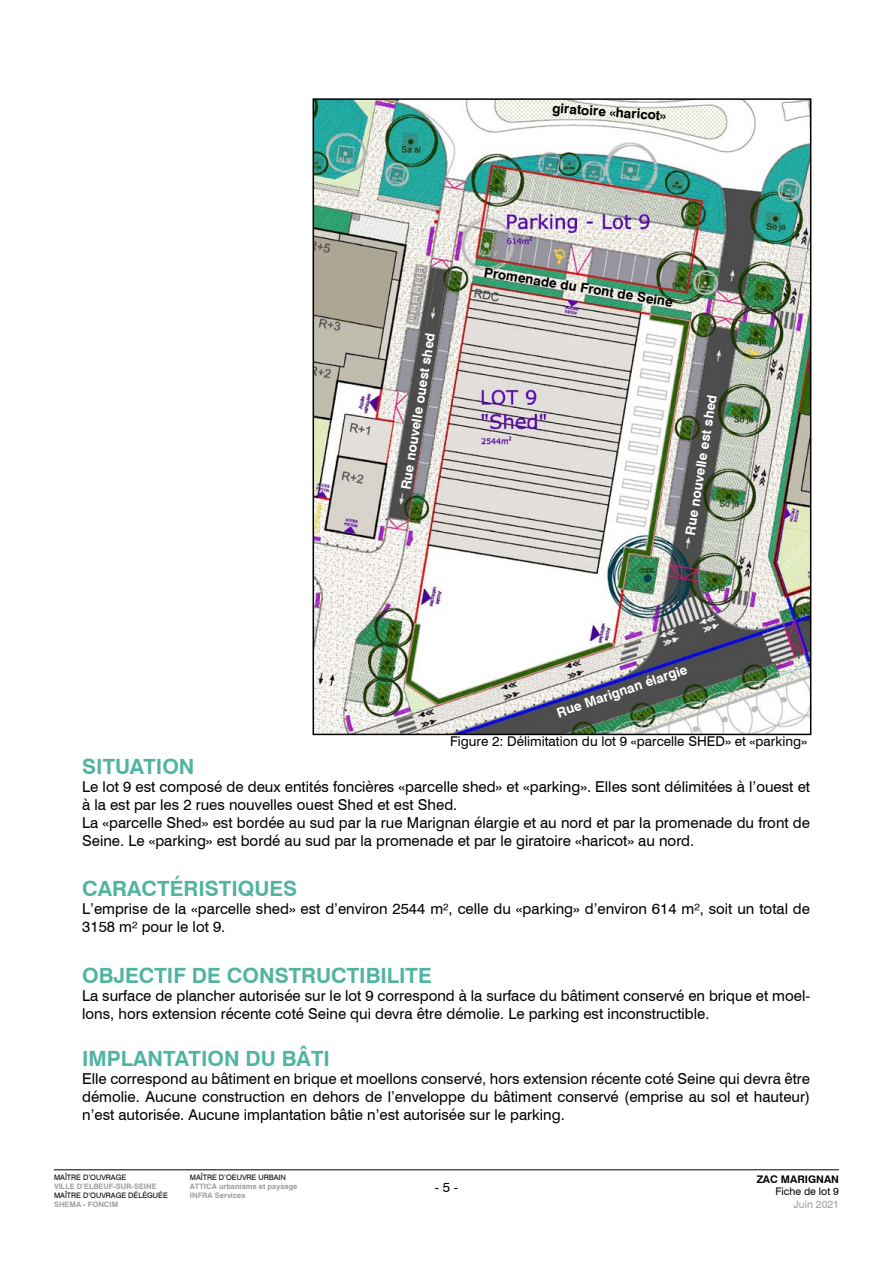
<style>
.page{position:relative;width:893px;height:1263px;background:#fff}
.page>*{position:absolute;margin:0;border:0;box-sizing:border-box;transform-origin:0 0}
.t1{font:700 21px "Swiss 721 BT";color:#50b4a0}
.t2{font:15px/18px "Swiss 721 BT";color:#000}
.t3{font:700 13.5px "Swiss 721 BT";color:#fff}
.t4{font:13.5px "Swiss 721 BT";color:#000}
.t5{font:700 13.5px "Swiss 721 BT";color:#000}
.t6{font:700 10.5px "Swiss 721 BT";color:#000}
.t7{font:10.5px "Swiss 721 BT";color:#000}
.t8{font:10.5px "Swiss 721 BT";color:#9d9d9d}
.t9{font:700 7.5px/9px "Swiss 721 BT";color:#9d9d9d}
.t10{font:7.5px "Swiss 721 BT";color:#000}
</style>
<div class="page">
<hr style="left:54px;top:1169px;width:785px;height:1px;background:#000">
<img style="left:316px;top:101px;width:492px;height:631px">
<div style="left:313px;top:98px;width:498px;height:637px;border:2px solid #000"></div>
<p class="t5" style="left:553px;top:100px;width:116px;rotate:4deg">giratoire «haricot»</p>
<p class="t3" style="left:398px;top:488px;width:160px;rotate:-81deg">Rue nouvelle ouest shed</p>
<p class="t5" style="left:486px;top:264px;width:192px;rotate:9deg">Promenade du Front de Seine</p>
<p class="t3" style="left:682px;top:534px;width:144px;rotate:-81deg">Rue nouvelle est shed</p>
<p class="t3" style="left:555px;top:705px;width:138px;rotate:-19deg">Rue Marignan élargie</p>
<p class="t4" style="left:450px;top:733px;width:359px">Figure 2: Délimitation du lot 9 «parcelle SHED» et «parking»</p>
<h1 class="t1" style="left:82px;top:754px;width:114px">SITUATION</h1>
<p class="t2" style="left:82px;top:777px;width:729px">Le lot 9 est composé de deux entités foncières «parcelle shed» et «parking». Elles sont délimitées à l’ouest et à la est par les 2 rues nouvelles ouest Shed et est Shed.<br>La «parcelle Shed» est bordée au sud par la rue Marignan élargie et au nord et par la promenade du front de Seine. Le «parking» est bordé au sud par la promenade et par le giratoire «haricot» au nord.</p>
<h1 class="t1" style="left:82px;top:876px;width:216px">CARACTÉRISTIQUES</h1>
<p class="t2" style="left:82px;top:900px;width:729px">L’emprise de la «parcelle shed» est d’environ 2544 m², celle du «parking» d’environ 614 m², soit un total de<br>3158 m² pour le lot 9.</p>
<h1 class="t1" style="left:82px;top:962px;width:351px">OBJECTIF DE CONSTRUCTIBILITE</h1>
<p class="t2" style="left:82px;top:986px;width:729px">La surface de plancher autorisée sur le lot 9 correspond à la surface du bâtiment conservé en brique et moel&shy;lons, hors extension récente coté Seine qui devra être démolie. Le parking est inconstructible.</p>
<h1 class="t1" style="left:82px;top:1045px;width:249px">IMPLANTATION DU BÂTI</h1>
<p class="t2" style="left:82px;top:1069px;width:729px;text-align:justify">Elle correspond au bâtiment en brique et moellons conservé, hors extension récente coté Seine qui devra être démolie. Aucune construction en dehors de l’enveloppe du bâtiment conservé (emprise au sol et hauteur) n’est autorisée. Aucune implantation bâtie n’est autorisée sur le parking.</p>
<p class="t10" style="left:54px;top:1173px;width:74px">MAÎTRE D’OUVRAGE</p>
<p class="t9" style="left:54px;top:1182px;width:104px">VILLE D’ELBEUF-SUR-SEINE</p>
<p class="t10" style="left:54px;top:1191px;width:115px">MAÎTRE D’OUVRAGE DÉLÉGUÉE</p>
<p class="t9" style="left:54px;top:1200px;width:66px">SHEMA - FONCIM</p>
<p class="t10" style="left:190px;top:1173px;width:97px">MAÎTRE D’OEUVRE URBAIN</p>
<p class="t9" style="left:190px;top:1182px;width:109px">ATTICA urbanisme et paysage<br>INFRA Services</p>
<p class="t4" style="left:435px;top:1179px;width:25px">- 5 -</p>
<p class="t6" style="left:757px;top:1172px;width:84px">ZAC MARIGNAN</p>
<p class="t7" style="left:775px;top:1185px;width:65px">Fiche de lot 9</p>
<p class="t8" style="left:793px;top:1198px;width:47px">Juin 2021</p>
</div>
